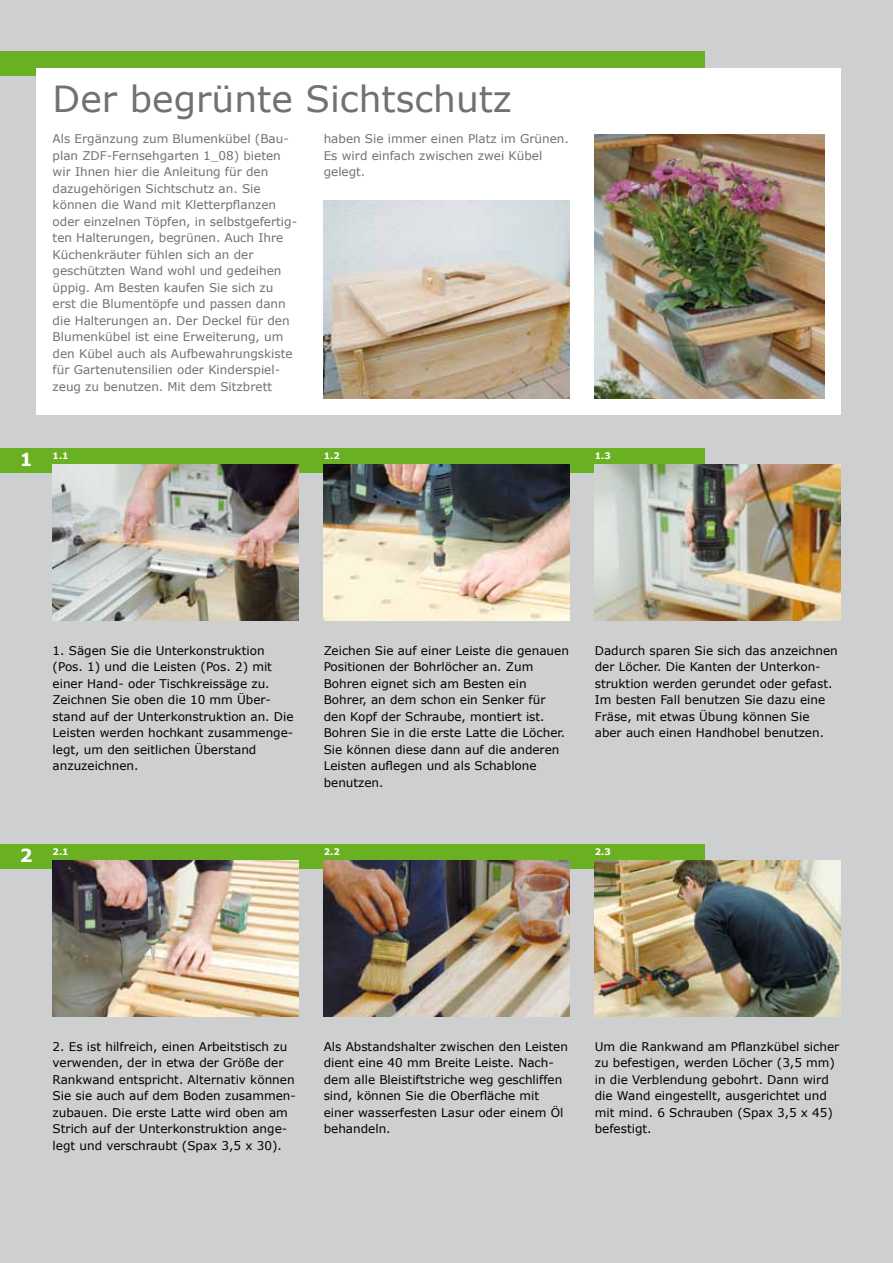
<style>
.page{position:relative;width:893px;height:1263px;background:#cecfd0}
.page>*{position:absolute;margin:0;border:0;box-sizing:border-box;transform-origin:0 0}
.t1{font:36px "Verdana";color:#707172}
.t2{font:700 18px "Verdana";color:#fff}
.t3{font:12px/16.5px "Verdana";color:#000}
.t4{font:12px/16.5px "Verdana";color:#707172}
.t5{font:700 9px "Verdana";color:#fff}
</style>
<div class="page">
<div style="left:0;top:52px;width:705px;height:24px;background:#6ab023"></div>
<div style="left:36px;top:68px;width:804px;height:347px;background:#fff"></div>
<div style="left:0;top:844px;width:705px;height:24px;background:#6ab023"></div>
<img style="left:53px;top:860px;width:245px;height:157px">
<img style="left:324px;top:860px;width:245px;height:157px">
<img style="left:595px;top:860px;width:245px;height:157px">
<div style="left:0;top:448px;width:705px;height:24px;background:#6ab023"></div>
<img style="left:53px;top:464px;width:245px;height:157px">
<img style="left:324px;top:464px;width:245px;height:157px">
<img style="left:595px;top:464px;width:245px;height:157px">
<img style="left:324px;top:200px;width:245px;height:198px">
<img style="left:595px;top:134px;width:229px;height:264px">
<h1 class="t1" style="left:53px;top:76px;width:461px">Der begrünte Sichtschutz</h1>
<p class="t4" style="left:53px;top:130px;width:246px">Als Ergänzung zum Blumenkübel (Bau&shy;plan ZDF-Fernsehgarten 1_08) bieten wir Ihnen hier die Anleitung für den dazugehörigen Sichtschutz an. Sie können die Wand mit Kletterpflanzen oder einzelnen Töpfen, in selbstgefertig&shy;ten Halterungen, begrünen. Auch Ihre Küchenkräuter fühlen sich an der geschützten Wand wohl und gedeihen üppig. Am Besten kaufen Sie sich zu erst die Blumentöpfe und passen dann die Halterungen an. Der Deckel für den Blumenkübel ist eine Erweiterung, um den Kübel auch als Aufbewahrungskiste für Gartenutensilien oder Kinderspiel&shy;zeug zu benutzen. Mit dem Sitzbrett</p>
<p class="t4" style="left:324px;top:130px;width:247px">haben Sie immer einen Platz im Grünen.<br>Es wird einfach zwischen zwei Kübel gelegt.</p>
<h2 class="t2" style="left:20px;top:448px;width:14px">1</h2>
<p class="t5" style="left:53px;top:450px;width:18px">1.1</p>
<p class="t5" style="left:324px;top:450px;width:18px">1.2</p>
<p class="t5" style="left:595px;top:450px;width:18px">1.3</p>
<p class="t3" style="left:53px;top:642px;width:242px">1. Sägen Sie die Unterkonstruktion (Pos. 1) und die Leisten (Pos. 2) mit einer Hand- oder Tischkreissäge zu.<br>Zeichnen Sie oben die 10 mm Über&shy;stand auf der Unterkonstruktion an. Die Leisten werden hochkant zusammenge&shy;legt, um den seitlichen Überstand anzuzeichnen.</p>
<p class="t3" style="left:324px;top:642px;width:247px">Zeichen Sie auf einer Leiste die genauen Positionen der Bohrlöcher an. Zum Bohren eignet sich am Besten ein Bohrer, an dem schon ein Senker für den Kopf der Schraube, montiert ist.<br>Bohren Sie in die erste Latte die Löcher.<br>Sie können diese dann auf die anderen Leisten auflegen und als Schablone benutzen.</p>
<p class="t3" style="left:595px;top:642px;width:245px">Dadurch sparen Sie sich das anzeichnen der Löcher. Die Kanten der Unterkon&shy;struktion werden gerundet oder gefast.<br>Im besten Fall benutzen Sie dazu eine Fräse, mit etwas Übung können Sie aber auch einen Handhobel benutzen.</p>
<h2 class="t2" style="left:20px;top:844px;width:14px">2</h2>
<p class="t5" style="left:53px;top:846px;width:18px">2.1</p>
<p class="t5" style="left:324px;top:846px;width:18px">2.2</p>
<p class="t5" style="left:595px;top:846px;width:18px">2.3</p>
<p class="t3" style="left:53px;top:1038px;width:245px">2. Es ist hilfreich, einen Arbeitstisch zu verwenden, der in etwa der Größe der Rankwand entspricht. Alternativ können Sie sie auch auf dem Boden zusammen&shy;zubauen. Die erste Latte wird oben am Strich auf der Unterkonstruktion ange&shy;legt und verschraubt (Spax 3,5 x 30).</p>
<p class="t3" style="left:324px;top:1038px;width:246px">Als Abstandshalter zwischen den Leisten dient eine 40 mm Breite Leiste. Nach&shy;dem alle Bleistiftstriche weg geschliffen sind, können Sie die Oberfläche mit einer wasserfesten Lasur oder einem Öl behandeln.</p>
<p class="t3" style="left:595px;top:1038px;width:246px">Um die Rankwand am Pflanzkübel sicher zu befestigen, werden Löcher (3,5 mm) in die Verblendung gebohrt. Dann wird die Wand eingestellt, ausgerichtet und mit mind. 6 Schrauben (Spax 3,5 x 45) befestigt.</p>
</div>
